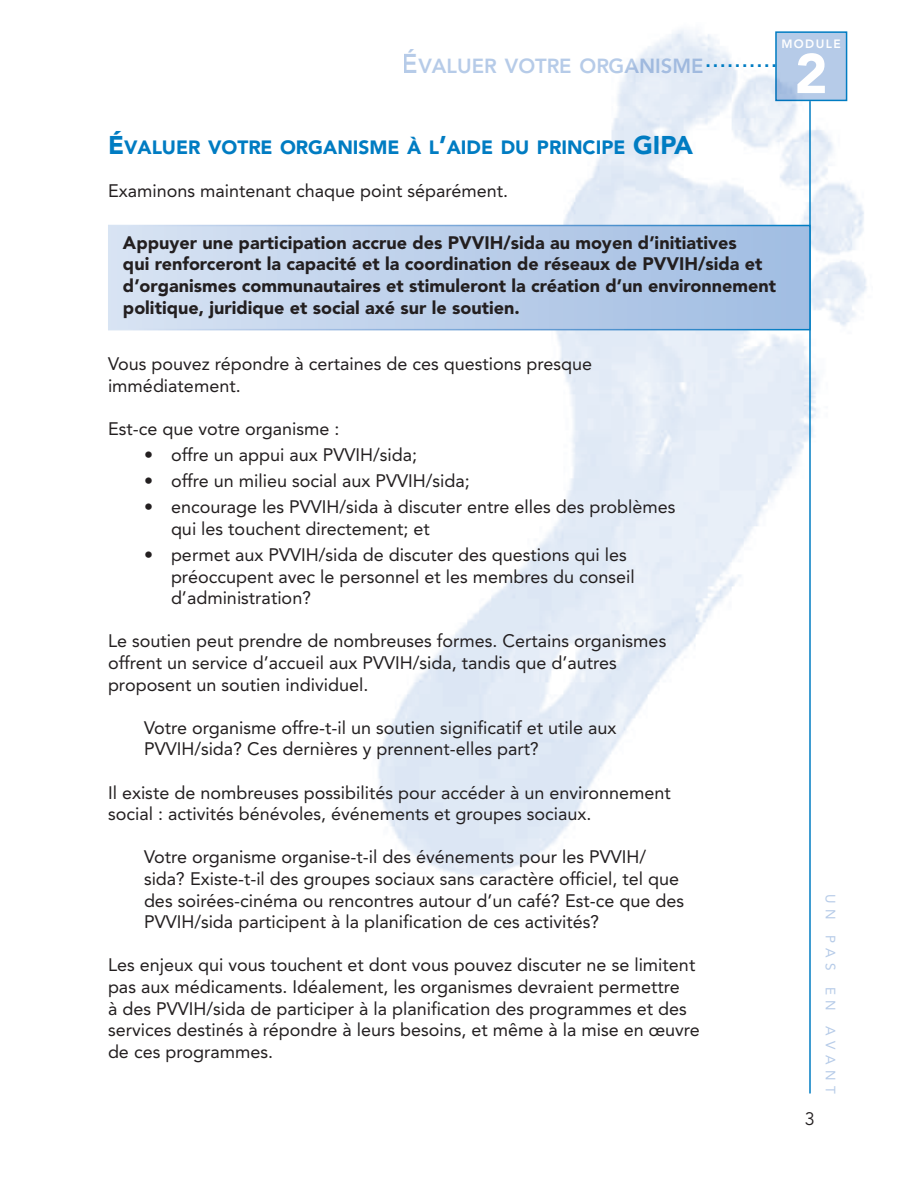
<style>
.page{position:relative;width:918px;height:1188px;background:#fff}
.page>*{position:absolute;margin:0;border:0;box-sizing:border-box;transform-origin:0 0}
.t1{font:900 55.5px "Avenir LT Std";color:#fff}
.t2{font:800 20.25px "Avenir LT Std";color:#b6cbe8}
.t3{font:700 19.35px "Arial";color:#007cc2}
.t4{font:900 19.2px "Avenir LT Std";color:#007cc2}
.t5{font:18px/21.6px "Avenir LT Std";color:#231f20}
.t6{font:900 18px/21.6px "Avenir LT Std";color:#231f20}
.t7{font:18px "Avenir LT Std";color:#231f20}
.t8{font:13.5px "Avenir LT Std";letter-spacing:.4em;color:#b6cbe8}
.t9{font:800 12px "Avenir LT Std";letter-spacing:.12em;color:#fff}
.s1{font-size:27px}
.s2{font-size:25.5px}
</style>
<div class="page">
<hr style="left:809px;top:101px;width:2px;height:992px;background:#007cc2">
<div style="left:775px;top:31px;width:72px;height:70px;background:#b6cbe8;border:2px solid #007cc2"></div>
<svg style="left:108px;top:224px;width:703px;height:107px;background:#bacee9"></svg>
<p class="t9" style="left:781px;top:37px;width:61px">MODULE</p>
<h1 class="t1" style="left:795px;top:43px;width:34px">2</h1>
<p class="t2" style="left:402px;top:54px;width:303px"><span class="s1">É</span>VALUER VOTRE ORGANISME</p>
<p class="t3" style="left:706px;top:49px;width:73px">..........</p>
<p class="t4" style="left:108px;top:136px;width:587px"><span class="s2">É</span>VALUER VOTRE ORGANISME À L<span class="s2">’</span>AIDE DU PRINCIPE <span class="s2">GIPA</span></p>
<p class="t5" style="left:108px;top:181px;width:402px">Examinons maintenant chaque point séparément.</p>
<p class="t6" style="left:123px;top:232px;width:655px">Appuyer une participation accrue des PVVIH/sida au moyen d’initiatives<br>qui renforceront la capacité et la coordination de réseaux de PVVIH/sida et d’organismes communautaires et stimuleront la création d’un environnement politique, juridique et social axé sur le soutien.</p>
<p class="t5" style="left:108px;top:354px;width:486px">Vous pouvez répondre à certaines de ces questions presque immédiatement.</p>
<p class="t5" style="left:108px;top:418px;width:233px">Est-ce que votre organisme :</p>
<p class="t5" style="left:144px;top:444px;width:275px">• offre un appui aux PVVIH/sida;</p>
<p class="t5" style="left:144px;top:470px;width:327px">• offre un milieu social aux PVVIH/sida;</p>
<p class="t5" style="left:171px;top:496px;width:506px;text-indent:-27px">• encourage les PVVIH/sida à discuter entre elles des problèmes qui les touchent directement; et</p>
<p class="t5" style="left:171px;top:544px;width:465px;text-indent:-27px">• permet aux PVVIH/sida de discuter des questions qui les préoccupent avec le personnel et les membres du conseil d’administration?</p>
<p class="t5" style="left:108px;top:631px;width:560px">Le soutien peut prendre de nombreuses formes. Certains organismes offrent un service d’accueil aux PVVIH/sida, tandis que d’autres proposent un soutien individuel.</p>
<p class="t5" style="left:144px;top:717px;width:474px">Votre organisme offre-t-il un soutien significatif et utile aux<br>PVVIH/sida? Ces dernières y prennent-elles part?</p>
<p class="t5" style="left:108px;top:782px;width:564px">Il existe de nombreuses possibilités pour accéder à un environnement social : activités bénévoles, événements et groupes sociaux.</p>
<p class="t5" style="left:144px;top:847px;width:542px">Votre organisme organise-t-il des événements pour les PVVIH/ sida? Existe-t-il des groupes sociaux sans caractère officiel, tel que des soirées-cinéma ou rencontres autour d’un café? Est-ce que des PVVIH/sida participent à la planification de ces activités?</p>
<p class="t5" style="left:108px;top:955px;width:593px">Les enjeux qui vous touchent et dont vous pouvez discuter ne se limitent pas aux médicaments. Idéalement, les organismes devraient permettre<br>à des PVVIH/sida de participer à la planification des programmes et des services destinés à répondre à leurs besoins, et même à la mise en œuvre de ces programmes.</p>
<p class="t7" style="left:805px;top:1108px;width:12px">3</p>
<p class="t8" style="left:838px;top:894px;width:201px;rotate:90deg">UN PAS EN AVANT</p>
</div>
